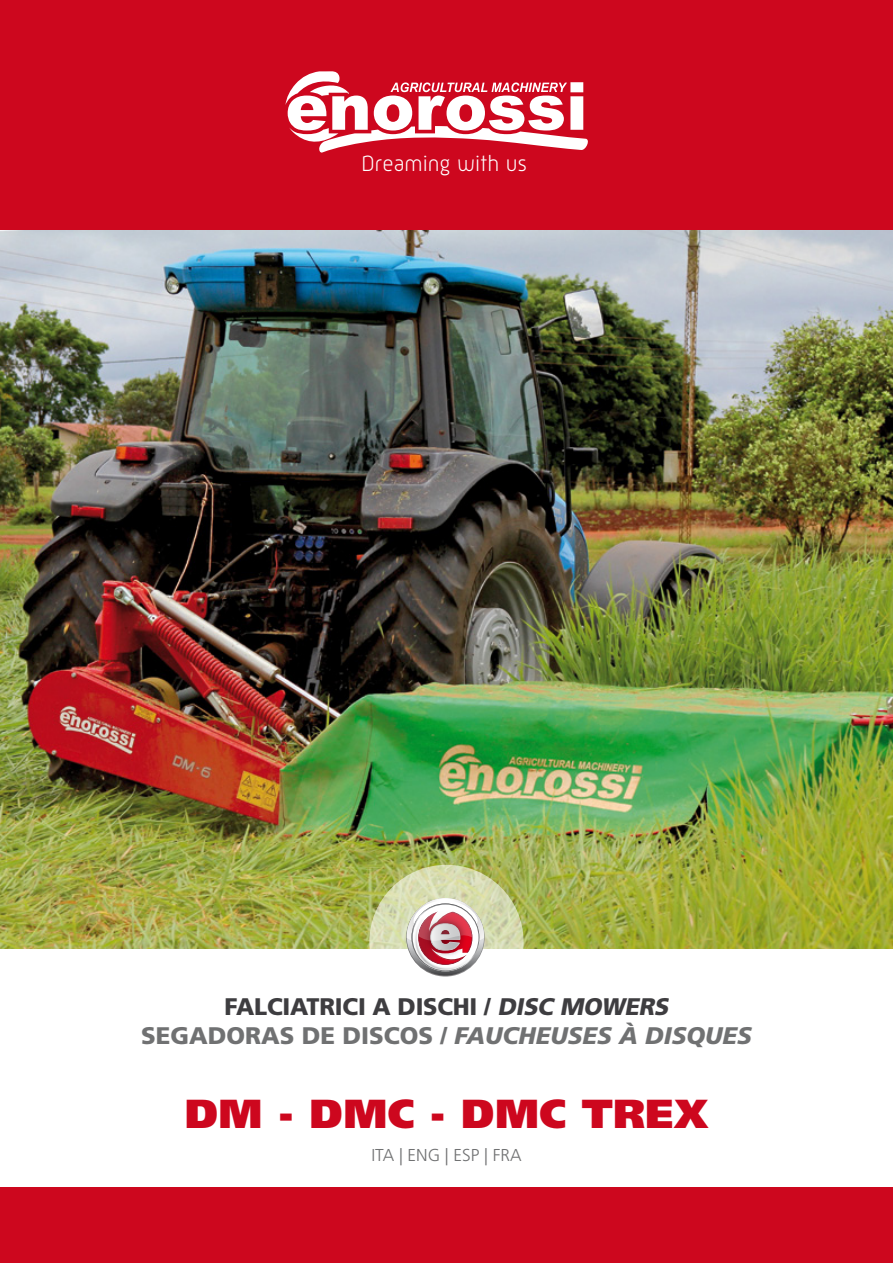
<style>
.page{position:relative;width:893px;height:1263px;background:#fff}
.page>*{position:absolute;margin:0;border:0;box-sizing:border-box;transform-origin:0 0}
.t1{font:900 40.5px "Frutiger LT Std";letter-spacing:.01em;color:#cd071e}
.t2{font:900 24px/28.8px "Frutiger LT Std";color:#3e3d40;text-align:center}
.t3{font:300 22.65px "C32";color:#fff}
.t4{font:300 17.25px "Frutiger LT Std";color:#707172}
.s1{font-style:italic}
.s2{color:#707172}
.s3{font-style:italic;color:#707172}
</style>
<div class="page">
<div style="left:0;top:0;width:893px;height:231px;background:#cd071e"></div>
<div style="left:0;top:1187px;width:893px;height:76px;background:#cd071e"></div>
<svg style="left:285px;top:71px;width:303px;height:82px"></svg>
<img style="left:0;top:231px;width:893px;height:717px">
<svg style="left:369px;top:865px;width:155px;height:154px"></svg>
<svg style="left:407px;top:898px;width:77px;height:67px"></svg>
<img style="left:408px;top:911px;width:67px;height:65px">
<p class="t3" style="left:362px;top:151px;width:167px">Dreaming with us</p>
<p class="t2" style="left:141px;top:992px;width:612px">FALCIATRICI A DISCHI / <span class="s1">DISC MOWERS<br></span><span class="s2">SEGADORAS DE DISCOS /</span> <span class="s3">FAUCHEUSES À DISQUES</span></p>
<h1 class="t1" style="left:185px;top:1088px;width:525px">DM - DMC - DMC TREX</h1>
<p class="t4" style="left:371px;top:1145px;width:152px">ITA | ENG | ESP | FRA</p>
</div>
